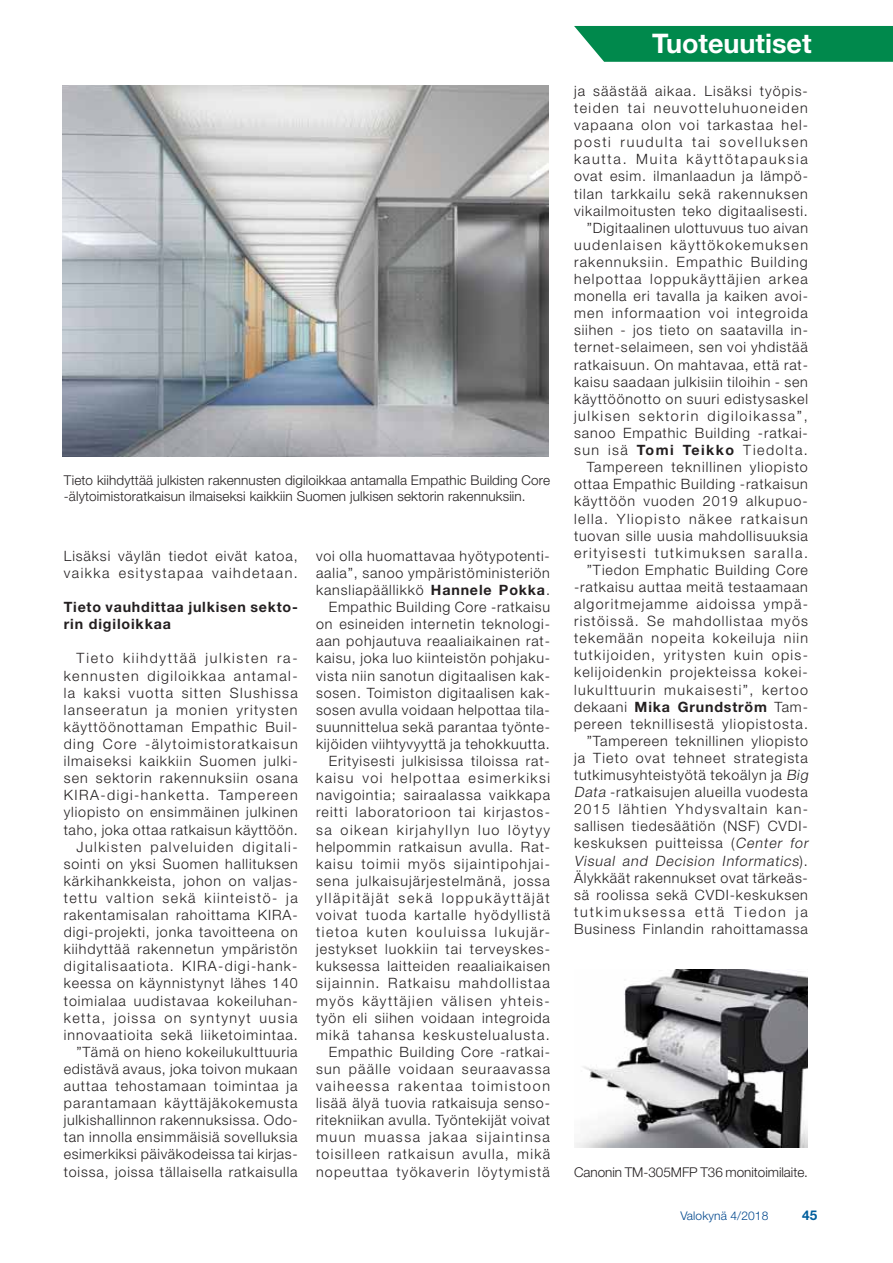
<style>
.page{position:relative;width:893px;height:1263px;background:#fff}
.page>*{position:absolute;margin:0;border:0;box-sizing:border-box;transform-origin:0 0}
.t1{font:700 27px "Helvetica Neue LT Std";color:#fff}
.t2{font:300 14.25px/17.1px "Helvetica Neue LT Std";letter-spacing:.07em;color:#231f20;text-align:right}
.t3{font:700 14.25px/17.1px "Helvetica Neue LT Std";letter-spacing:.055em;color:#231f20}
.t4{font:300 13.5px/16.2px "Helvetica Neue LT Std";letter-spacing:.01em;color:#231f20}
.t5{font:700 13.5px "Helvetica Neue LT Std";color:#005e9d}
.t6{font:300 12px "Helvetica Neue LT Std";letter-spacing:.01em;color:#00478d}
.s1{font-weight:700}
.s2{font-style:italic}
</style>
<div class="page">
<svg style="left:574px;top:26px;width:319px;height:36px;background:#0d8f55"></svg>
<img style="left:62px;top:86px;width:487px;height:371px">
<img style="left:574px;top:969px;width:234px;height:178px">
<p class="t4" style="left:64px;top:474px;width:488px">Tieto kiihdyttää julkisten rakennusten digiloikkaa antamalla Empathic Building Core -älytoimistoratkaisun ilmaiseksi kaikkiin Suomen julkisen sektorin rakennuksiin.</p>
<p class="t2" style="left:64px;top:549px;width:235px;text-align:left">Lisäksi väylän tiedot eivät katoa, vaikka esitystapaa vaihdetaan.</p>
<p class="t3" style="left:64px;top:600px;width:236px">Tieto vauhdittaa julkisen sekto&shy;rin digiloikkaa</p>
<p class="t2" style="left:64px;top:652px;width:236px">Tieto kiihdyttää julkisten ra&shy;kennusten digiloikkaa antamal&shy;la kaksi vuotta sitten Slushissa lanseeratun ja monien yritysten käyttöönottaman Empathic Buil&shy;ding Core -älytoimistoratkaisun ilmaiseksi kaikkiin Suomen julki&shy;sen sektorin rakennuksiin osana KIRA-digi-hanketta. Tampereen yliopisto on ensimmäinen julkinen taho, joka ottaa ratkaisun käyttöön.<br>Julkisten palveluiden digitali&shy;sointi on yksi Suomen hallituksen kärkihankkeista, johon on valjas&shy;tettu valtion sekä kiinteistö- ja rakentamisalan rahoittama KIRA&shy;digi-projekti, jonka tavoitteena on kiihdyttää rakennetun ympäristön digitalisaatiota. KIRA-digi-hank&shy;keessa on käynnistynyt lähes 140 toimialaa uudistavaa kokeiluhan&shy;ketta, joissa on syntynyt uusia innovaatioita sekä liiketoimintaa. ”Tämä on hieno kokeilukulttuuria edistävä avaus, joka toivon mukaan auttaa tehostamaan toimintaa ja parantamaan käyttäjäkokemusta julkishallinnon rakennuksissa. Odo&shy;tan innolla ensimmäisiä sovelluksia esimerkiksi päiväkodeissa tai kirjas&shy;toissa, joissa tällaisella ratkaisulla</p>
<p class="t2" style="left:316px;top:549px;width:236px">voi olla huomattavaa hyötypotenti&shy;aalia”, sanoo ympäristöministeriön kansliapäällikkö <span class="s1">Hannele Pokka</span>.<br>Empathic Building Core -ratkaisu on esineiden internetin teknologi&shy;aan pohjautuva reaaliaikainen rat&shy;kaisu, joka luo kiinteistön pohjaku&shy;vista niin sanotun digitaalisen kak&shy;sosen. Toimiston digitaalisen kak&shy;sosen avulla voidaan helpottaa tila&shy;suunnittelua sekä parantaa työnte&shy;kijöiden viihtyvyyttä ja tehokkuutta.<br>Erityisesti julkisissa tiloissa rat&shy;kaisu voi helpottaa esimerkiksi navigointia; sairaalassa vaikkapa reitti laboratorioon tai kirjastos&shy;sa oikean kirjahyllyn luo löytyy helpommin ratkaisun avulla. Rat&shy;kaisu toimii myös sijaintipohjai&shy;sena julkaisujärjestelmänä, jossa ylläpitäjät sekä loppukäyttäjät voivat tuoda kartalle hyödyllistä tietoa kuten kouluissa lukujär&shy;jestykset luokkiin tai terveyskes&shy;kuksessa laitteiden reaaliaikaisen sijainnin. Ratkaisu mahdollistaa myös käyttäjien välisen yhteis&shy;työn eli siihen voidaan integroida mikä tahansa keskustelualusta.<br>Empathic Building Core -ratkai&shy;sun päälle voidaan seuraavassa vaiheessa rakentaa toimistoon lisää älyä tuovia ratkaisuja senso&shy;ritekniikan avulla. Työntekijät voivat muun muassa jakaa sijaintinsa toisilleen ratkaisun avulla, mikä nopeuttaa työkaverin löytymistä</p>
<h1 class="t1" style="left:652px;top:34px;width:161px">Tuoteuutiset</h1>
<p class="t2" style="left:574px;top:84px;width:237px">ja säästää aikaa. Lisäksi työpis&shy;teiden tai neuvotteluhuoneiden vapaana olon voi tarkastaa hel&shy;posti ruudulta tai sovelluksen kautta. Muita käyttötapauksia ovat esim. ilmanlaadun ja lämpö&shy;tilan tarkkailu sekä rakennuksen vikailmoitusten teko digitaalisesti. ”Digitaalinen ulottuvuus tuo aivan uudenlaisen käyttökokemuksen rakennuksiin. Empathic Building helpottaa loppukäyttäjien arkea monella eri tavalla ja kaiken avoi&shy;men informaation voi integroida siihen - jos tieto on saatavilla in&shy;ternet-selaimeen, sen voi yhdistää ratkaisuun. On mahtavaa, että rat&shy;kaisu saadaan julkisiin tiloihin - sen käyttöönotto on suuri edistysaskel julkisen sektorin digiloikassa”, sanoo Empathic Building -ratkai&shy;sun isä <span class="s1">Tomi Teikko</span> Tiedolta.<br>Tampereen teknillinen yliopisto ottaa Empathic Building -ratkaisun käyttöön vuoden 2019 alkupuo&shy;lella. Yliopisto näkee ratkaisun tuovan sille uusia mahdollisuuksia erityisesti tutkimuksen saralla. ”Tiedon Emphatic Building Core -ratkaisu auttaa meitä testaamaan algoritmejamme aidoissa ympä&shy;ristöissä. Se mahdollistaa myös tekemään nopeita kokeiluja niin tutkijoiden, yritysten kuin opis&shy;kelijoidenkin projekteissa kokei&shy;lukulttuurin mukaisesti”, kertoo dekaani <span class="s1">Mika Grundström</span> Tam&shy;pereen teknillisestä yliopistosta. ”Tampereen teknillinen yliopisto<br>ja Tieto ovat tehneet strategista tutkimusyhteistyötä tekoälyn ja <span class="s2">Big Data</span> -ratkaisujen alueilla vuodesta 2015 lähtien Yhdysvaltain kan&shy;sallisen tiedesäätiön (NSF) CVDI&shy;keskuksen puitteissa (<span class="s2">Center for Visual and Decision Informatics</span>).<br>Älykkäät rakennukset ovat tärkeäs&shy;sä roolissa sekä CVDI-keskuksen tutkimuksessa että Tiedon ja Business Finlandin rahoittamassa</p>
<p class="t4" style="left:574px;top:1166px;width:236px">Canonin TM-305MFP T36 monitoimilaite.</p>
<p class="t6" style="left:680px;top:1211px;width:90px">Valokynä 4/2018</p>
<p class="t5" style="left:802px;top:1210px;width:17px">45</p>
</div>
